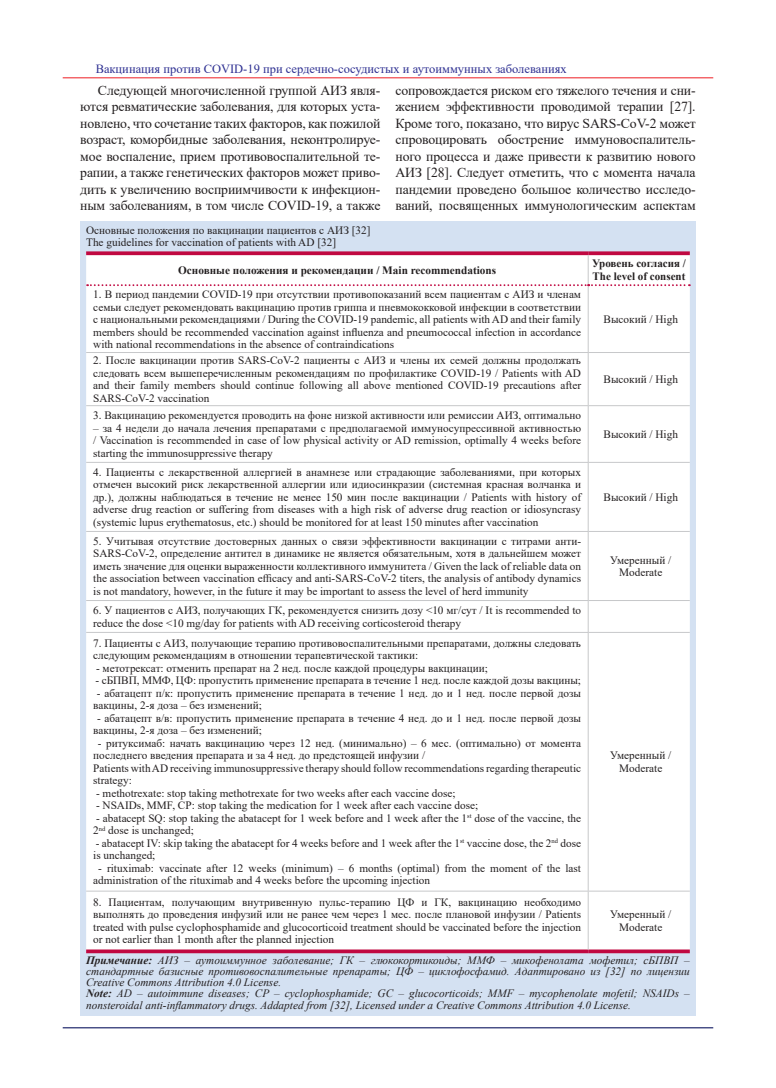
<style>
.page{position:relative;width:776px;height:1088px;background:#fff}
.page>*{position:absolute;margin:0;border:0;box-sizing:border-box;transform-origin:0 0}
.t1{font:13.75px/16.5px "Times New Roman";letter-spacing:-.01em;color:#231f20;text-align:justify}
.t2{font:12.5px "Times New Roman";color:#2e3092}
.t3{font:11.25px/12.5px "Times New Roman";color:#231f20}
.t4{font:italic 11.25px/11.2px "Times New Roman";color:#231f20}
.t5{font:700 11.25px/12.5px "Times New Roman";color:#231f20}
.s1{font-weight:700}
</style>
<div class="page">
<hr style="left:63px;top:78px;width:650px;height:1px;background:#ee1d23">
<hr style="left:63px;top:1027px;width:650px;height:1px;background:#283071">
<div style="left:80px;top:221px;width:616px;height:795px;background:#d4e1f2"></div>
<div style="left:86px;top:255px;width:604px;height:694px;background:#fff"></div>
<svg style="left:86px;top:949px;width:502px;height:4px;background:#c72658"></svg>
<svg style="left:588px;top:949px;width:102px;height:4px"></svg>
<svg style="left:86px;top:251px;width:502px;height:4px;background:#c21d52"></svg>
<svg style="left:588px;top:251px;width:102px;height:4px"></svg>
<hr style="left:86px;top:352px;width:502px;height:1px;background:#c7c8ca">
<hr style="left:588px;top:352px;width:102px;height:1px;background:#c7c8ca">
<hr style="left:86px;top:405px;width:502px;height:1px;background:#c7c8ca">
<hr style="left:588px;top:405px;width:102px;height:1px;background:#c7c8ca">
<hr style="left:86px;top:462px;width:502px;height:1px;background:#c7c8ca">
<hr style="left:588px;top:462px;width:102px;height:1px;background:#c7c8ca">
<hr style="left:86px;top:531px;width:502px;height:1px;background:#c7c8ca">
<hr style="left:588px;top:531px;width:102px;height:1px;background:#c7c8ca">
<hr style="left:86px;top:600px;width:502px;height:1px;background:#c7c8ca">
<hr style="left:588px;top:600px;width:102px;height:1px;background:#c7c8ca">
<hr style="left:86px;top:632px;width:502px;height:1px;background:#c7c8ca">
<hr style="left:588px;top:632px;width:102px;height:1px;background:#c7c8ca">
<hr style="left:86px;top:891px;width:502px;height:1px;background:#c7c8ca">
<hr style="left:588px;top:891px;width:102px;height:1px;background:#c7c8ca">
<hr style="left:588px;top:286px;width:1px;height:66px;background:#c7c8ca">
<hr style="left:588px;top:353px;width:1px;height:52px;background:#c7c8ca">
<hr style="left:588px;top:406px;width:1px;height:56px;background:#c7c8ca">
<hr style="left:588px;top:463px;width:1px;height:68px;background:#c7c8ca">
<hr style="left:588px;top:532px;width:1px;height:68px;background:#c7c8ca">
<hr style="left:588px;top:601px;width:1px;height:31px;background:#c7c8ca">
<hr style="left:588px;top:633px;width:1px;height:258px;background:#c7c8ca">
<hr style="left:588px;top:891px;width:1px;height:58px;background:#c7c8ca">
<svg style="left:87px;top:255px;width:603px;height:31px;background:#fdf8f9"></svg>
<p class="t2" style="left:96px;top:60px;width:473px">Вакцинация против COVID-19 при сердечно-сосудистых и аутоиммунных заболеваниях</p>
<p class="t1" style="left:80px;top:82px;width:302px;text-indent:18px">Следующей многочисленной группой АИЗ явля&shy;ются ревматические заболевания, для которых уста&shy;новлено, что сочетание таких факторов, как пожилой возраст, коморбидные заболевания, неконтролируе&shy;мое воспаление, прием противовоспалительной те&shy;рапии, а также генетических факторов может приво&shy;дить к увеличению восприимчивости к инфекцион&shy;ным заболеваниям, в том числе COVID-19, а также</p>
<p class="t1" style="left:395px;top:82px;width:302px">сопровождается риском его тяжелого течения и сни&shy;жением эффективности проводимой терапии [27].<br>Кроме того, показано, что вирус SARS-CoV-2 может спровоцировать обострение иммуновоспалитель&shy;ного процесса и даже привести к развитию нового АИЗ [28]. Следует отметить, что с момента начала пандемии проведено большое количество исследо&shy;ваний, посвященных иммунологическим аспектам</p>
<p class="t3" style="left:86px;top:224px;width:286px">Основные положения по вакцинации пациентов с АИЗ [32]<br>The guidelines for vaccination of patients with AD [32]</p>
<p class="t5" style="left:178px;top:263px;width:319px">Основные положения и рекомендации / Main recommendations</p>
<p class="t5" style="left:592px;top:257px;width:95px">Уровень согласия /<br>The level of consent</p>
<p class="t3" style="left:93px;top:288px;width:489px;text-align:justify">1. В период пандемии COVID-19 при отсутствии противопоказаний всем пациентам с АИЗ и членам семьи следует рекомендовать вакцинацию против гриппа и пневмококковой инфекции в соответствии с национальными рекомендациями / During the COVID-19 pandemic, all patients with AD and their family members should be recommended vaccination against influenza and pneumococcal infection in accordance with national recommendations in the absence of contraindications</p>
<p class="t3" style="left:604px;top:313px;width:76px">Высокий / High</p>
<p class="t3" style="left:93px;top:354px;width:489px;text-align:justify">2. После вакцинации против SARS-CoV-2 пациенты с АИЗ и члены их семей должны продолжать следовать всем вышеперечисленным рекомендациям по профилактике COVID-19 / Patients with AD and their family members should continue following all above mentioned COVID-19 precautions after SARS-CoV-2 vaccination</p>
<p class="t3" style="left:604px;top:373px;width:76px">Высокий / High</p>
<p class="t3" style="left:93px;top:409px;width:489px">3. Вакцинацию рекомендуется проводить на фоне низкой активности или ремиссии АИЗ, оптимально</p>
<p class="t3" style="left:93px;top:421px;width:489px;text-align:justify">– за 4 недели до начала лечения препаратами с предполагаемой иммуносупрессивной активностью / Vaccination is recommended in case of low physical activity or AD remission, optimally 4 weeks before starting the immunosuppressive therapy</p>
<p class="t3" style="left:604px;top:427px;width:76px">Высокий / High</p>
<p class="t3" style="left:93px;top:465px;width:489px;text-align:justify">4. Пациенты с лекарственной аллергией в анамнезе или страдающие заболеваниями, при которых отмечен высокий риск лекарственной аллергии или идиосинкразии (системная красная волчанка и др.), должны наблюдаться в течение не менее 150 мин после вакцинации / Patients with history of adverse drug reaction or suffering from diseases with a high risk of adverse drug reaction or idiosyncrasy (systemic lupus erythematosus, etc.) should be monitored for at least 150 minutes after vaccination</p>
<p class="t3" style="left:604px;top:490px;width:76px">Высокий / High</p>
<p class="t3" style="left:93px;top:534px;width:489px;text-align:justify">5. Учитывая отсутствие достоверных данных о связи эффективности вакцинации с титрами анти-SARS-CoV-2, определение антител в динамике не является обязательным, хотя в дальнейшем может иметь значение для оценки выраженности коллективного иммунитета / Given the lack of reliable data on the association between vaccination efficacy and anti-SARS-CoV-2 titers, the analysis of antibody dynamics is not mandatory, however, in the future it may be important to assess the level of herd immunity</p>
<p class="t3" style="left:93px;top:604px;width:489px">6. У пациентов c АИЗ, получающих ГК, рекомендуется снизить дозу &lt;10 мг/сут / It is recommended to reduce the dose &lt;10 mg/day for patients with AD receiving corticosteroid therapy</p>
<p class="t3" style="left:93px;top:636px;width:489px">7. Пациенты с АИЗ, получающие терапию противовоспалительными препаратами, должны следовать следующим рекомендациям в отношении терапевтической тактики:</p>
<p class="t3" style="left:96px;top:661px;width:393px">- метотрексат: отменить препарат на 2 нед. после каждой процедуры вакцинации;</p>
<p class="t3" style="left:96px;top:674px;width:487px">- сБПВП, ММФ, ЦФ: пропустить применение препарата в течение 1 нед. после каждой дозы вакцины;</p>
<p class="t3" style="left:93px;top:686px;width:489px;text-indent:4px">- абатацепт п/к: пропустить применение препарата в течение 1 нед. до и 1 нед. после первой дозы вакцины, 2-я доза – без изменений;</p>
<p class="t3" style="left:93px;top:711px;width:489px;text-indent:4px">- абатацепт в/в: пропустить применение препарата в течение 4 нед. до и 1 нед. после первой дозы вакцины, 2-я доза – без изменений;</p>
<p class="t3" style="left:93px;top:736px;width:489px;text-indent:5px">- ритуксимаб: начать вакцинацию через 12 нед. (минимально) – 6 мес. (оптимально) от момента последнего введения препарата и за 4 нед. до предстоящей инфузии /<br>Patients with AD receiving immunosuppressive therapy should follow recommendations regarding therapeutic strategy:</p>
<p class="t3" style="left:96px;top:786px;width:361px">- methotrexate: stop taking methotrexate for two weeks after each vaccine dose;</p>
<p class="t3" style="left:96px;top:799px;width:384px">- NSAIDs, MMF, CP: stop taking the medication for 1 week after each vaccine dose;</p>
<p class="t3" style="left:93px;top:811px;width:489px">- abatacept SQ: stop taking the abatacept for 1 week before and 1 week after the 1<sup>st</sup> dose of the vaccine, the<br>2<sup>nd</sup> dose is unchanged;</p>
<p class="t3" style="left:93px;top:836px;width:489px">- abatacept IV: skip taking the abatacept for 4 weeks before and 1 week after the 1<sup>st</sup> vaccine dose, the 2<sup>nd</sup> dose is unchanged;</p>
<p class="t3" style="left:93px;top:861px;width:489px;text-indent:5px">- rituximab: vaccinate after 12 weeks (minimum) – 6 months (optimal) from the moment of the last administration of the rituximab and 4 weeks before the upcoming injection</p>
<p class="t3" style="left:610px;top:553px;width:63px;text-align:center">Умеренный /<br>Moderate</p>
<p class="t3" style="left:610px;top:749px;width:63px;text-align:center">Умеренный /<br>Moderate</p>
<p class="t3" style="left:93px;top:895px;width:489px;text-align:justify">8. Пациентам, получающим внутривенную пульс-терапию ЦФ и ГК, вакцинацию необходимо выполнять до проведения инфузий или не ранее чем через 1 мес. после плановой инфузии / Patients treated with pulse cyclophosphamide and glucocorticoid treatment should be vaccinated before the injection or not earlier than 1 month after the planned injection</p>
<p class="t3" style="left:610px;top:908px;width:63px;text-align:center">Умеренный /<br>Moderate</p>
<p class="t4" style="left:86px;top:954px;width:605px"><span class="s1">Примечание:</span> АИЗ – аутоиммунное заболевание; ГК – глюкокортикоиды; ММФ – микофенолата мофетил; сБПВП – стандартные базисные противовоспалительные препараты; ЦФ – циклофосфамид. Адаптировано из [32] по лицензии Creative Commons Attribution 4.0 License.<br><span class="s1">Note:</span> AD – autoimmune diseases; CP – cyclophosphamide; GC – glucocorticoids; MMF – mycophenolate mofetil; NSAIDs – nonsteroidal anti-inflammatory drugs. Addapted from [32], Licensed under a Creative Commons Attribution 4.0 License.</p>
</div>
